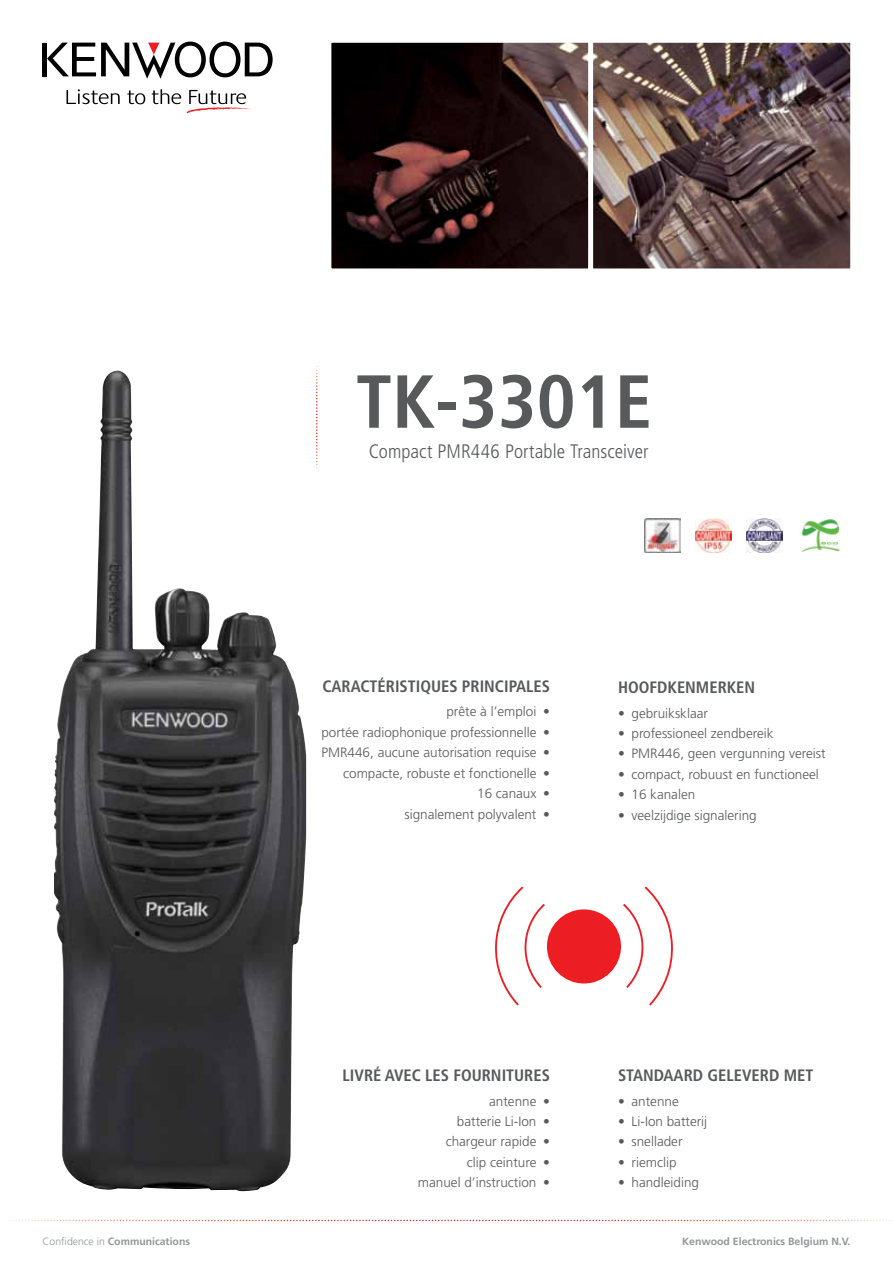
<style>
.page{position:relative;width:893px;height:1263px;background:#fff}
.page>*{position:absolute;margin:0;border:0;box-sizing:border-box;transform-origin:0 0}
.t1{font:700 condensed 75px "Frutiger";color:#58595b}
.t2{font:300 condensed 19.5px "Frutiger";color:#58595b}
.t3{font:700 condensed 16.5px "Frutiger";color:#58595b}
.t4{font:300 13.5px/20.4px "Frutiger";color:#58595b;text-align:right}
.t5{font:700 10.5px "Frutiger";color:#939598}
.s1{font-weight:300}
</style>
<div class="page">
<svg style="left:67px;top:89px;width:53px;height:15px"></svg>
<svg style="left:127px;top:90px;width:18px;height:14px"></svg>
<svg style="left:152px;top:89px;width:29px;height:15px"></svg>
<svg style="left:187px;top:90px;width:65px;height:24px"></svg>
<div style="left:42px;top:43px;width:5px;height:33px;background:#000"></div>
<svg style="left:47px;top:42px;width:226px;height:37px"></svg>
<div style="left:547px;top:909px;width:74px;height:74px;background:#ed1d24;border-radius:50%"></div>
<svg style="left:495px;top:886px;width:50px;height:119px"></svg>
<svg style="left:623px;top:886px;width:50px;height:119px"></svg>
<svg style="left:10px;top:1220px;width:883px;height:1px"></svg>
<svg style="left:316px;top:366px;width:2px;height:105px"></svg>
<img style="left:54px;top:381px;width:249px;height:810px">
<img style="left:801px;top:519px;width:38px;height:33px">
<img style="left:644px;top:519px;width:36px;height:34px">
<img style="left:695px;top:519px;width:36px;height:34px">
<img style="left:747px;top:519px;width:35px;height:34px">
<img style="left:331px;top:42px;width:520px;height:227px">
<h1 class="t1" style="left:356px;top:357px;width:298px">TK-3301E</h1>
<h2 class="t2" style="left:369px;top:440px;width:281px">Compact PMR446 Portable Transceiver</h2>
<p class="t3" style="left:322px;top:676px;width:229px">CARACTÉRISTIQUES PRINCIPALES</p>
<p class="t4" style="left:321px;top:702px;width:230px">prête à l’emploi •<br>portée radiophonique professionnelle •<br>PMR446, aucune autorisation requise • compacte, robuste et fonctionelle •<br>16 canaux •<br>signalement polyvalent •</p>
<p class="t3" style="left:618px;top:677px;width:139px">HOOFDKENMERKEN</p>
<p class="t4" style="left:618px;top:703px;width:92px">• gebruiksklaar</p>
<p class="t4" style="left:618px;top:723px;width:157px">• professioneel zendbereik</p>
<p class="t4" style="left:618px;top:744px;width:209px">• PMR446, geen vergunning vereist</p>
<p class="t4" style="left:618px;top:764px;width:202px">• compact, robuust en functioneel</p>
<p class="t4" style="left:618px;top:785px;width:79px">• 16 kanalen</p>
<p class="t4" style="left:618px;top:805px;width:140px">• veelzijdige signalering</p>
<p class="t3" style="left:343px;top:1065px;width:209px">LIVRÉ AVEC LES FOURNITURES</p>
<p class="t4" style="left:418px;top:1091px;width:134px">antenne •<br>batterie Li-Ion • chargeur rapide •<br>clip ceinture •<br>manuel d’instruction •</p>
<p class="t3" style="left:618px;top:1065px;width:197px">STANDAARD GELEVERD MET</p>
<p class="t4" style="left:618px;top:1091px;width:62px">• antenne</p>
<p class="t4" style="left:618px;top:1111px;width:91px">• Li-Ion batterij</p>
<p class="t4" style="left:618px;top:1132px;width:66px">• snellader</p>
<p class="t4" style="left:618px;top:1152px;width:60px">• riemclip</p>
<p class="t4" style="left:618px;top:1173px;width:83px">• handleiding</p>
<p class="t5" style="left:43px;top:1235px;width:149px"><span class="s1">Confidence in</span> Communications</p>
<p class="t5" style="left:682px;top:1235px;width:170px">Kenwood Electronics Belgium N.V.</p>
</div>
